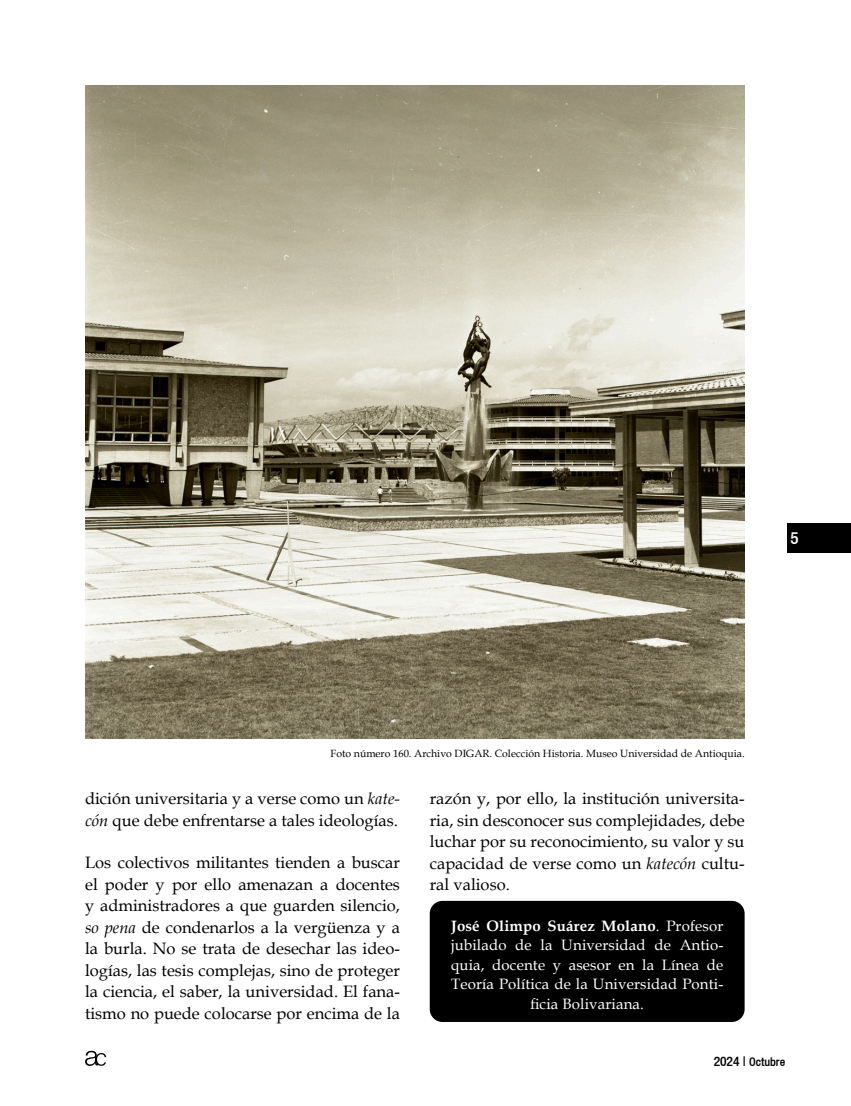
<style>
.page{position:relative;width:851px;height:1106px;background:#fff}
.page>*{position:absolute;margin:0;border:0;box-sizing:border-box;transform-origin:0 0}
.t1{font:500 condensed 16.95px "Helvetica 67";color:#fff}
.c_de_texto{font:16.5px/21.5px "Book Antiqua";color:#000;text-align:justify}
.firma{font:15px/19.5px "Book Antiqua";letter-spacing:.01em;color:#fff;text-align:center}
.t2{font:500 condensed 12px "Helvetica 67";color:#000}
.tit_figura{font:10.5px "Book Antiqua";color:#000}
.s1{font-style:italic}
.s2{font-weight:700}
.s3{font-size:13.5px}
</style>
<div class="page">
<div style="left:787px;top:523px;width:63px;height:29px;background:#000"></div>
<svg style="left:85px;top:1050px;width:21px;height:15px"></svg>
<div style="left:429px;top:900px;width:315px;height:122px;background:#000;border-radius:13px"></div>
<img style="left:85px;top:85px;width:659px;height:653px">
<p class="t1" style="left:790px;top:528px;width:10px">5</p>
<p class="tit_figura" style="left:330px;top:746px;width:415px">Foto número 160. Archivo DIGAR. Colección Historia. Museo Universidad de Antioquia.</p>
<p class="c_de_texto" style="left:85px;top:787px;width:316px">dición universitaria y a verse como un <span class="s1">kate&shy;cón</span> que debe enfrentarse a tales ideologías.</p>
<p class="c_de_texto" style="left:85px;top:851px;width:316px">Los colectivos militantes tienden a buscar el poder y por ello amenazan a docentes y administradores a que guarden silencio, <span class="s1">so pena</span> de condenarlos a la vergüenza y a la burla. No se trata de desechar las ideo&shy;logías, las tesis complejas, sino de proteger la ciencia, el saber, la universidad. El fana&shy;tismo no puede colocarse por encima de la</p>
<p class="c_de_texto" style="left:429px;top:787px;width:316px">razón y, por ello, la institución universita&shy;ria, sin desconocer sus complejidades, debe luchar por su reconocimiento, su valor y su capacidad de verse como un <span class="s1">katecón</span> cultu&shy;ral valioso.</p>
<p class="firma" style="left:451px;top:915px;width:274px"><span class="s2">José Olimpo Suárez Molano</span>. Profesor jubilado de la Universidad de Antio&shy;quia, docente y asesor en la Línea de Teoría Política de la Universidad Ponti&shy;ficia Bolivariana.</p>
<p class="t2" style="left:713px;top:1054px;width:73px"><span class="s3">2024 |</span> Octubre</p>
</div>
